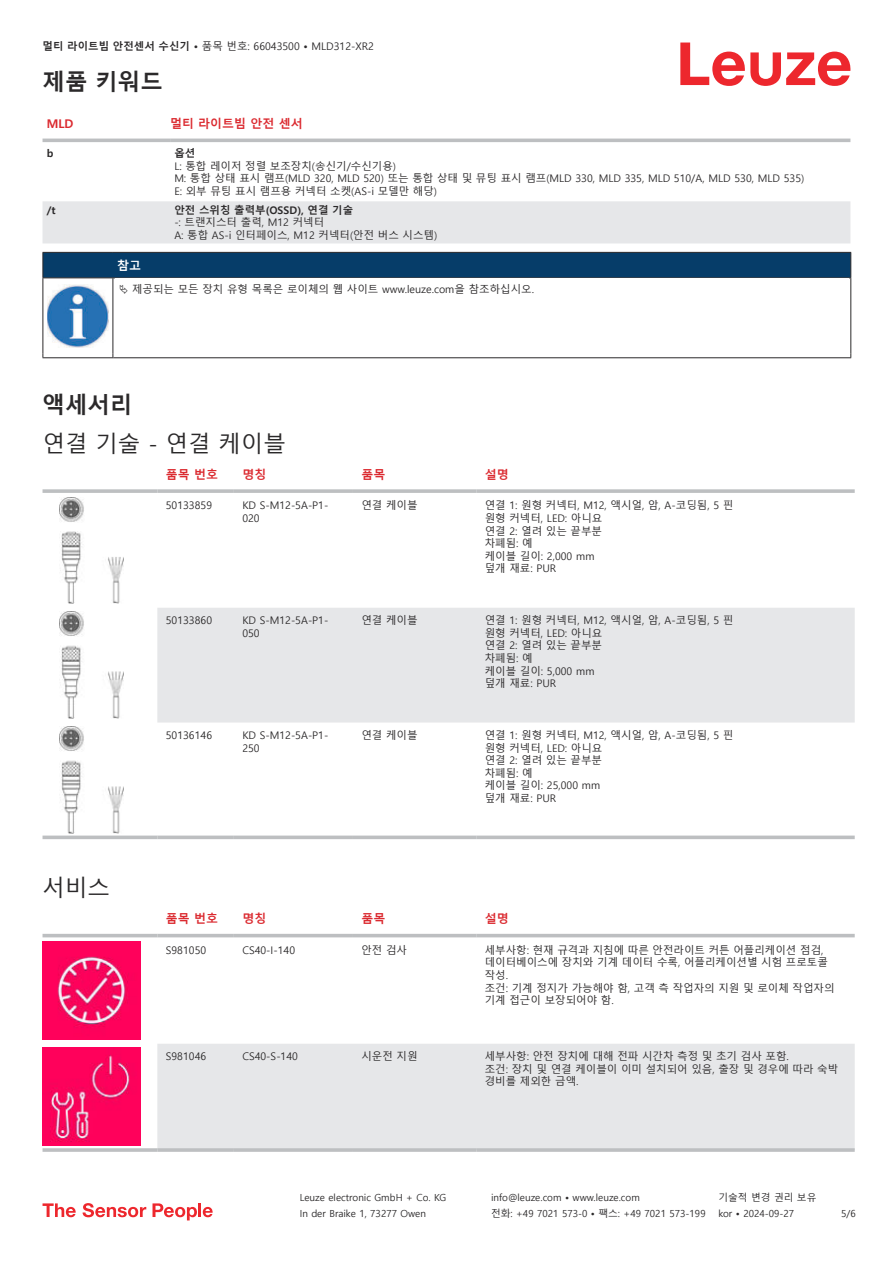
<style>
.page{position:relative;width:893px;height:1263px;background:#fff}
.page>*{position:absolute;margin:0;border:0;box-sizing:border-box;transform-origin:0 0}
.t1{font:22.5px "Malgun Gothic";color:#2b292a}
.t2{font:700 22.5px "Malgun Gothic";color:#2b292a}
.t3{font:700 12px "Malgun Gothic";color:#db2a30}
.t4{font:700 12px "Malgun Gothic";color:#fff}
.t5{font:10.5px/12.6px "Malgun Gothic";color:#2b292a}
.t6{font:700 10.5px "Malgun Gothic";color:#2b292a}
.t7{font:9.75px "Malgun Gothic";color:#2b292a}
.s1{font-weight:700}
</style>
<div class="page">
<svg style="left:680px;top:43px;width:170px;height:43px"></svg>
<svg style="left:43px;top:138px;width:807px;height:1px"></svg>
<div style="left:43px;top:201px;width:807px;height:42px;background:#e6e7e9"></div>
<hr style="left:43px;top:139px;width:127px;height:3px;background:#bdbfc1">
<hr style="left:170px;top:139px;width:680px;height:3px;background:#bdbfc1">
<svg style="left:43px;top:603px;width:812px;height:237px"></svg>
<div style="left:157px;top:608px;width:698px;height:114px;background:#e6e7e9"></div>
<svg style="left:43px;top:489px;width:114px;height:4px"></svg>
<svg style="left:157px;top:489px;width:77px;height:4px"></svg>
<svg style="left:234px;top:489px;width:119px;height:4px"></svg>
<svg style="left:353px;top:489px;width:123px;height:4px"></svg>
<svg style="left:476px;top:489px;width:379px;height:4px;fill:#c3c5c6"></svg>
<svg style="left:43px;top:835px;width:114px;height:4px"></svg>
<svg style="left:157px;top:835px;width:77px;height:4px"></svg>
<svg style="left:234px;top:835px;width:119px;height:4px"></svg>
<svg style="left:353px;top:835px;width:123px;height:4px"></svg>
<svg style="left:476px;top:835px;width:379px;height:4px;fill:#bdbfc1"></svg>
<img style="left:59px;top:497px;width:65px;height:106px">
<img style="left:59px;top:612px;width:65px;height:106px">
<img style="left:59px;top:727px;width:65px;height:106px">
<svg style="left:43px;top:933px;width:812px;height:213px"></svg>
<div style="left:157px;top:1044px;width:698px;height:104px;background:#e6e7e9"></div>
<hr style="left:43px;top:934px;width:114px;height:3px;background:#bdbfc1">
<hr style="left:157px;top:934px;width:77px;height:3px;background:#bdbfc1">
<hr style="left:234px;top:934px;width:119px;height:3px;background:#bdbfc1">
<hr style="left:353px;top:934px;width:123px;height:3px;background:#bdbfc1">
<hr style="left:476px;top:934px;width:379px;height:3px;background:#bdbfc1">
<hr style="left:43px;top:1148px;width:114px;height:4px;background:#bdbfc1">
<hr style="left:157px;top:1148px;width:77px;height:4px;background:#c7c9cb">
<hr style="left:234px;top:1148px;width:119px;height:4px;background:#bdbfc1">
<hr style="left:353px;top:1148px;width:123px;height:4px;background:#bdbfc1">
<hr style="left:476px;top:1148px;width:379px;height:4px;background:#c7c9cb">
<img style="left:43px;top:942px;width:97px;height:97px">
<img style="left:43px;top:1048px;width:97px;height:98px">
<svg style="left:43px;top:1203px;width:33px;height:14px"></svg>
<svg style="left:83px;top:1203px;width:63px;height:14px"></svg>
<svg style="left:153px;top:1203px;width:44px;height:17px"></svg>
<hr style="left:198px;top:1203px;width:3px;height:14px;background:#ed272d">
<svg style="left:203px;top:1207px;width:10px;height:10px"></svg>
<div style="left:43px;top:252px;width:808px;height:26px;background:#063d69"></div>
<hr style="left:113px;top:277px;width:738px;height:1px;background:#2b292a">
<hr style="left:43px;top:278px;width:1px;height:75px;background:#2b292a">
<hr style="left:113px;top:278px;width:1px;height:75px;background:#2b292a">
<hr style="left:850px;top:278px;width:1px;height:75px;background:#2b292a">
<hr style="left:43px;top:357px;width:70px;height:1px;background:#2b292a">
<hr style="left:113px;top:357px;width:738px;height:1px;background:#2b292a">
<img style="left:47px;top:284px;width:61px;height:63px">
<p class="t5" style="left:43px;top:40px;width:333px"><span class="s1">멀티 라이트빔 안전센서 수신기 •</span> 품목 번호: 66043500 <span class="s1">•</span> MLD312-XR2</p>
<h1 class="t2" style="left:43px;top:69px;width:122px">제품 키워드</h1>
<p class="t3" style="left:47px;top:119px;width:28px">MLD</p>
<p class="t3" style="left:170px;top:116px;width:134px">멀티 라이트빔 안전 센서</p>
<p class="t6" style="left:47px;top:147px;width:8px">b</p>
<p class="t6" style="left:174px;top:147px;width:22px">옵션</p>
<p class="t5" style="left:174px;top:160px;width:631px">L: 통합 레이저 정렬 보조장치(송신기/수신기용)<br>M: 통합 상태 표시 램프(MLD 320, MLD 520) 또는 통합 상태 및 뮤팅 표시 램프(MLD 330, MLD 335, MLD 510/A, MLD 530, MLD 535)<br>E: 외부 뮤팅 표시 램프용 커넥터 소켓(AS-i 모델만 해당)</p>
<p class="t6" style="left:47px;top:204px;width:10px">/t</p>
<p class="t6" style="left:174px;top:204px;width:180px">안전 스위칭 출력부(OSSD), 연결 기술</p>
<p class="t5" style="left:174px;top:216px;width:264px">-: 트랜지스터 출력, M12 커넥터<br>A: 통합 AS-i 인터페이스, M12 커넥터(안전 버스 시스템)</p>
<p class="t4" style="left:117px;top:259px;width:25px">참고</p>
<p class="t5" style="left:132px;top:283px;width:403px">제공되는 모든 장치 유형 목록은 로이체의 웹 사이트 www.leuze.com을 참조하십시오.</p>
<h1 class="t2" style="left:43px;top:392px;width:91px">액세서리</h1>
<h1 class="t1" style="left:43px;top:431px;width:245px">연결 기술 - 연결 케이블</h1>
<p class="t3" style="left:166px;top:467px;width:54px">품목 번호</p>
<p class="t3" style="left:242px;top:467px;width:25px">명칭</p>
<p class="t3" style="left:361px;top:467px;width:25px">품목</p>
<p class="t3" style="left:485px;top:467px;width:25px">설명</p>
<p class="t5" style="left:166px;top:499px;width:48px">50133859</p>
<p class="t5" style="left:242px;top:499px;width:88px">KD S-M12-5A-P1-<br>020</p>
<p class="t5" style="left:361px;top:499px;width:58px">연결 케이블</p>
<p class="t5" style="left:485px;top:499px;width:250px">연결 1: 원형 커넥터, M12, 액시얼, 암, A-코딩됨, 5 핀 원형 커넥터, LED: 아니요<br>연결 2: 열려 있는 끝부분<br>차폐됨: 예<br>케이블 길이: 2,000 mm<br>덮개 재료: PUR</p>
<p class="t5" style="left:166px;top:614px;width:48px">50133860</p>
<p class="t5" style="left:242px;top:614px;width:88px">KD S-M12-5A-P1-<br>050</p>
<p class="t5" style="left:361px;top:614px;width:58px">연결 케이블</p>
<p class="t5" style="left:485px;top:614px;width:250px">연결 1: 원형 커넥터, M12, 액시얼, 암, A-코딩됨, 5 핀 원형 커넥터, LED: 아니요<br>연결 2: 열려 있는 끝부분<br>차폐됨: 예<br>케이블 길이: 5,000 mm<br>덮개 재료: PUR</p>
<h1 class="t1" style="left:43px;top:875px;width:69px">서비스</h1>
<p class="t5" style="left:166px;top:729px;width:48px">50136146</p>
<p class="t5" style="left:242px;top:729px;width:88px">KD S-M12-5A-P1-<br>250</p>
<p class="t5" style="left:361px;top:729px;width:58px">연결 케이블</p>
<p class="t5" style="left:485px;top:729px;width:250px">연결 1: 원형 커넥터, M12, 액시얼, 암, A-코딩됨, 5 핀 원형 커넥터, LED: 아니요<br>연결 2: 열려 있는 끝부분<br>차폐됨: 예<br>케이블 길이: 25,000 mm<br>덮개 재료: PUR</p>
<p class="t3" style="left:166px;top:911px;width:54px">품목 번호</p>
<p class="t3" style="left:242px;top:911px;width:25px">명칭</p>
<p class="t3" style="left:361px;top:911px;width:25px">품목</p>
<p class="t3" style="left:485px;top:911px;width:25px">설명</p>
<p class="t5" style="left:166px;top:944px;width:42px">S981050</p>
<p class="t5" style="left:242px;top:944px;width:54px">CS40-I-140</p>
<p class="t5" style="left:361px;top:944px;width:47px">안전 검사</p>
<p class="t5" style="left:485px;top:944px;width:351px">세부사항: 현재 규격과 지침에 따른 안전라이트 커튼 어플리케이션 점검, 데이터베이스에 장치와 기계 데이터 수록, 어플리케이션별 시험 프로토콜 작성.<br>조건: 기계 정지가 가능해야 함, 고객 측 작업자의 지원 및 로이체 작업자의 기계 접근이 보장되어야 함.</p>
<p class="t5" style="left:166px;top:1050px;width:42px">S981046</p>
<p class="t5" style="left:242px;top:1050px;width:57px">CS40-S-140</p>
<p class="t5" style="left:361px;top:1050px;width:58px">시운전 지원</p>
<p class="t5" style="left:485px;top:1050px;width:355px">세부사항: 안전 장치에 대해 전파 시간차 측정 및 초기 검사 포함.<br>조건: 장치 및 연결 케이블이 이미 설치되어 있음, 출장 및 경우에 따라 숙박 경비를 제외한 금액.</p>
<p class="t7" style="left:300px;top:1192px;width:148px">Leuze electronic GmbH + Co. KG</p>
<p class="t7" style="left:491px;top:1192px;width:150px">info@leuze.com • www.leuze.com</p>
<p class="t7" style="left:718px;top:1192px;width:100px">기술적 변경 권리 보유</p>
<p class="t7" style="left:300px;top:1208px;width:128px">In der Braike 1, 73277 Owen</p>
<p class="t7" style="left:491px;top:1208px;width:216px">전화: +49 7021 573-0 • 팩스: +49 7021 573-199</p>
<p class="t7" style="left:718px;top:1208px;width:77px">kor • 2024-09-27</p>
<p class="t7" style="left:841px;top:1208px;width:16px">5/6</p>
</div>
